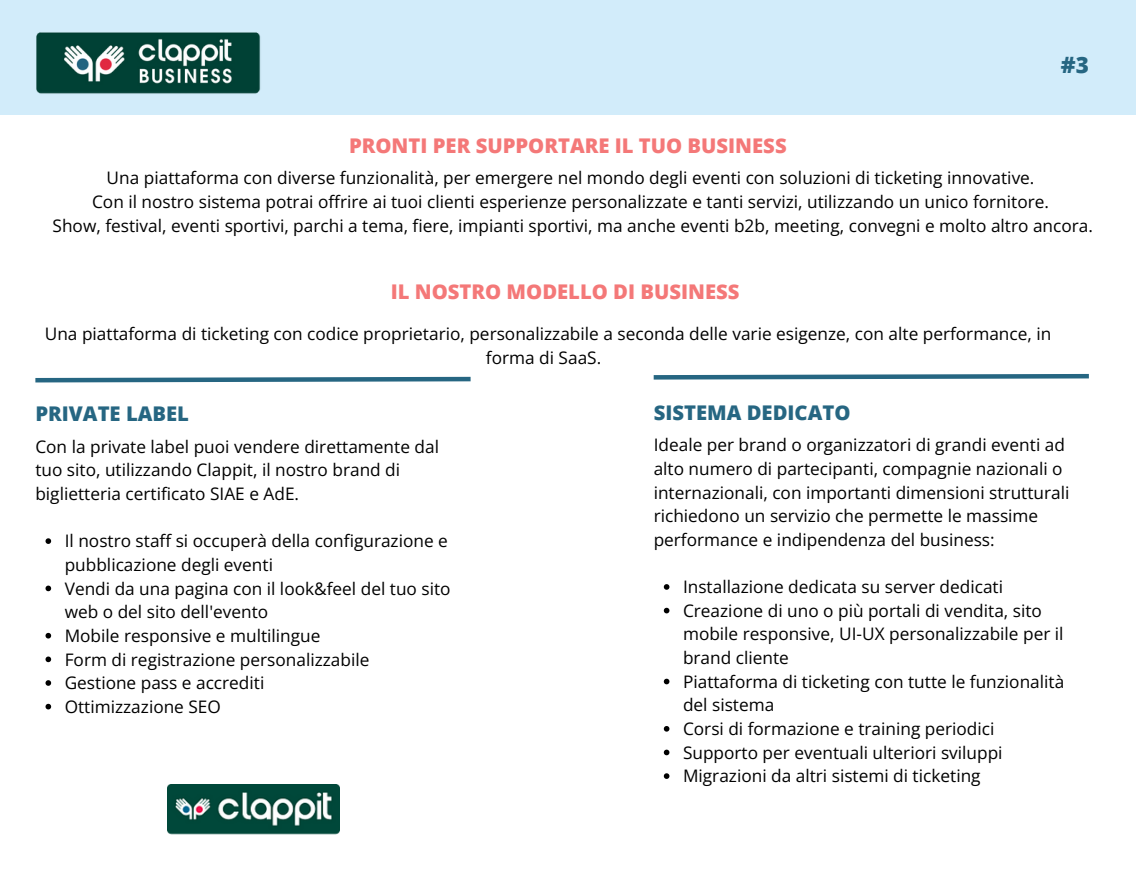
<style>
.page{position:relative;width:1136px;height:894px;background:#fff}
.page>*{position:absolute;margin:0;border:0;box-sizing:border-box;transform-origin:0 0}
.t1{font:800 22.5px "Open Sans";color:#266682}
.t2{font:800 20.25px "Open Sans";color:#f47878}
.t3{font:800 20.25px "Open Sans";color:#266682}
.t4{font:17.25px/23.7px "Open Sans";color:#000}
</style>
<div class="page">
<svg style="left:35px;top:376px;width:436px;height:7px"></svg>
<svg style="left:653px;top:373px;width:436px;height:7px"></svg>
<img style="left:167px;top:784px;width:172px;height:51px">
<svg style="left:45px;top:538px;width:6px;height:5px"></svg>
<svg style="left:45px;top:585px;width:6px;height:6px"></svg>
<svg style="left:45px;top:632px;width:6px;height:6px"></svg>
<svg style="left:45px;top:656px;width:6px;height:6px"></svg>
<svg style="left:45px;top:680px;width:6px;height:5px"></svg>
<svg style="left:45px;top:703px;width:6px;height:6px"></svg>
<svg style="left:663px;top:584px;width:6px;height:5px"></svg>
<svg style="left:663px;top:607px;width:6px;height:6px"></svg>
<svg style="left:663px;top:678px;width:6px;height:6px"></svg>
<svg style="left:663px;top:726px;width:6px;height:5px"></svg>
<svg style="left:663px;top:749px;width:6px;height:6px"></svg>
<svg style="left:663px;top:773px;width:6px;height:5px"></svg>
<div style="left:0;top:0;width:1135px;height:114px;background:#d2ecfa"></div>
<img style="left:36px;top:32px;width:225px;height:62px">
<h1 class="t1" style="left:1060px;top:49px;width:30px">#3</h1>
<h1 class="t2" style="left:349px;top:131px;width:439px">PRONTI PER SUPPORTARE IL TUO BUSINESS</h1>
<h2 class="t4" style="left:107px;top:166px;width:929px">Una piattaforma con diverse funzionalità, per emergere nel mondo degli eventi con soluzioni di ticketing innovative.</h2>
<p class="t4" style="left:92px;top:189px;width:958px">Con il nostro sistema potrai offrire ai tuoi clienti esperienze personalizzate e tanti servizi, utilizzando un unico fornitore.</p>
<p class="t4" style="left:53px;top:213px;width:1041px">Show, festival, eventi sportivi, parchi a tema, fiere, impianti sportivi, ma anche eventi b2b, meeting, convegni e molto altro ancora.</p>
<p class="t2" style="left:390px;top:277px;width:350px">IL NOSTRO MODELLO DI BUSINESS</p>
<h2 class="t4" style="left:45px;top:321px;width:1007px;text-align:center">Una piattaforma di ticketing con codice proprietario, personalizzabile a seconda delle varie esigenze, con alte performance, in forma di SaaS.</h2>
<p class="t3" style="left:35px;top:399px;width:155px">PRIVATE LABEL</p>
<h2 class="t3" style="left:653px;top:398px;width:198px">SISTEMA DEDICATO</h2>
<h2 class="t4" style="left:35px;top:434px;width:405px">Con la private label puoi vendere direttamente dal tuo sito, utilizzando Clappit, il nostro brand di biglietteria certificato SIAE e AdE.</h2>
<p class="t4" style="left:65px;top:528px;width:384px">Il nostro staff si occuperà della configurazione e pubblicazione degli eventi</p>
<p class="t4" style="left:65px;top:576px;width:387px">Vendi da una pagina con il look&amp;feel del tuo sito web o del sito dell'evento</p>
<p class="t4" style="left:65px;top:623px;width:257px">Mobile responsive e multilingue</p>
<p class="t4" style="left:65px;top:646px;width:306px">Form di registrazione personalizzabile</p>
<p class="t4" style="left:65px;top:670px;width:201px">Gestione pass e accrediti</p>
<p class="t4" style="left:65px;top:694px;width:158px">Ottimizzazione SEO</p>
<p class="t4" style="left:653px;top:432px;width:417px">Ideale per brand o organizzatori di grandi eventi ad alto numero di partecipanti, compagnie nazionali o internazionali, con importanti dimensioni strutturali richiedono un servizio che permette le massime performance e indipendenza del business:</p>
<p class="t4" style="left:683px;top:574px;width:321px">Installazione dedicata su server dedicati</p>
<p class="t4" style="left:683px;top:598px;width:382px">Creazione di uno o più portali di vendita, sito mobile responsive, UI-UX personalizzabile per il brand cliente</p>
<p class="t4" style="left:683px;top:669px;width:382px">Piattaforma di ticketing con tutte le funzionalità del sistema</p>
<p class="t4" style="left:683px;top:716px;width:313px">Corsi di formazione e training periodici</p>
<p class="t4" style="left:683px;top:739px;width:321px">Supporto per eventuali ulteriori sviluppi</p>
<p class="t4" style="left:683px;top:763px;width:299px">Migrazioni da altri sistemi di ticketing</p>
</div>
